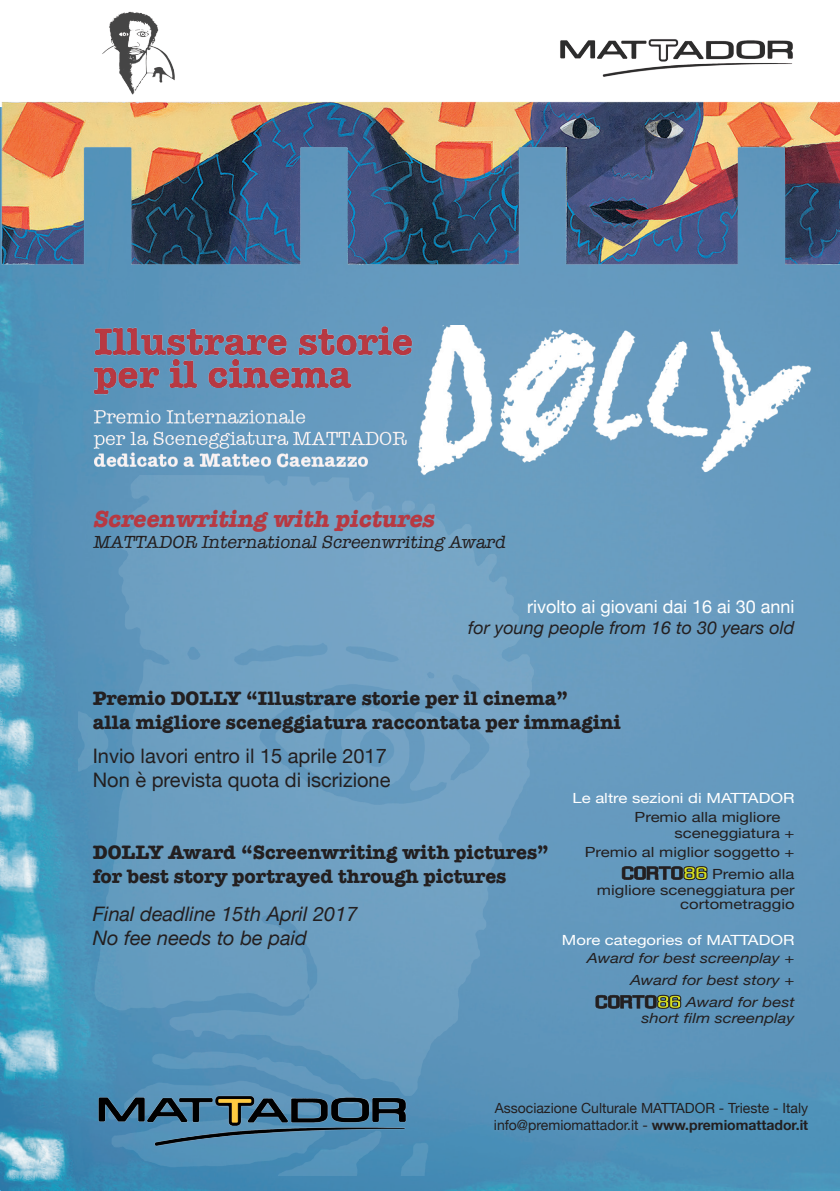
<style>
.page{position:relative;width:840px;height:1191px;background:#fff}
.page>*{position:absolute;margin:0;border:0;box-sizing:border-box;transform-origin:0 0}
.t1{font:italic 700 24px "American Typewriter";color:#b73942}
.t2{font:700 20px/24px "American Typewriter";color:#231f20}
.t3{font:20px/24px "Helvetica Neue";color:#231f20}
.t4{font:italic 20px/24px "Helvetica Neue";color:#231f20}
.t5{font:italic 18px "American Typewriter";color:#231f20}
.t6{font:italic 18px "Helvetica Neue";color:#231f20}
.t7{font:18px "Helvetica Neue";color:#fff}
.t8{font:14px/16px "Helvetica Neue";color:#231f20;text-align:right;scale:1.19 1}
.t9{font:14px/16.8px "Helvetica Neue";color:#231f20}
.t10{font:italic 14px/22px "Helvetica Neue";color:#231f20;text-align:right;scale:1.19 1}
.t11{font:14px "Helvetica Neue";color:#fff;scale:1.19 1}
.s1{font-weight:700}
</style>
<div class="page">
<img style="left:0;top:274px;width:839px;height:917px">
<img style="left:79px;top:489px;width:454px;height:686px">
<img style="left:0;top:94px;width:839px;height:180px">
<img style="left:64px;top:325px;width:762px;height:164px">
<img style="left:560px;top:39px;width:233px;height:38px">
<img style="left:102px;top:11px;width:73px;height:83px">
<svg style="left:621px;top:866px;width:86px;height:14px"></svg>
<svg style="left:595px;top:994px;width:85px;height:15px"></svg>
<img style="left:93px;top:1089px;width:316px;height:60px">
<p class="t1" style="left:93px;top:498px;width:349px">Screenwriting with pictures</p>
<p class="t5" style="left:93px;top:529px;width:418px">MATTADOR InternationalScreenwriting Award</p>
<p class="t7" style="left:527px;top:593px;width:269px">rivolto ai giovani dai 16 ai 30 anni</p>
<p class="t6" style="left:468px;top:615px;width:328px">for young people from 16 to 30 years old</p>
<p class="t2" style="left:93px;top:685px;width:529px">Premio DOLLY “Illustrare storie per il cinema”<br>alla migliore sceneggiatura raccontata per immagini</p>
<p class="t3" style="left:93px;top:745px;width:299px">Invio lavori entro il 15 aprile 2017<br>Non è prevista quota di iscrizione</p>
<p class="t2" style="left:93px;top:839px;width:457px">DOLLY Award “Screenwriting with pictures” for best story portrayed through pictures</p>
<p class="t4" style="left:93px;top:903px;width:266px">Final deadline 15th April 2017<br>No fee needs to be paid</p>
<p class="t11" style="left:572px;top:788px;width:188px">Le altre sezioni di MATTADOR</p>
<p class="t8" style="left:674px;top:810px;width:102px;text-align:left;text-indent:-40px">Premio alla migliore sceneggiatura +</p>
<p class="t8" style="left:584px;top:841px;width:178px;line-height:22px">Premio al miglior soggetto +<br>Premio alla</p>
<p class="t8" style="left:596px;top:883px;width:167px;line-height:14px">migliore sceneggiatura per cortometraggio</p>
<p class="t11" style="left:561px;top:929px;width:197px">More categories of MATTADOR</p>
<p class="t10" style="left:586px;top:948px;width:176px">Award for best screenplay +<br>Award for best story +<br>Award for best</p>
<p class="t10" style="left:641px;top:1008px;width:130px">short film screenplay</p>
<p class="t9" style="left:493px;top:1100px;width:315px">Associazione Culturale MATTADOR - Trieste - Italy info@premiomattador.it - <span class="s1">www.premiomattador.it</span></p>
</div>
